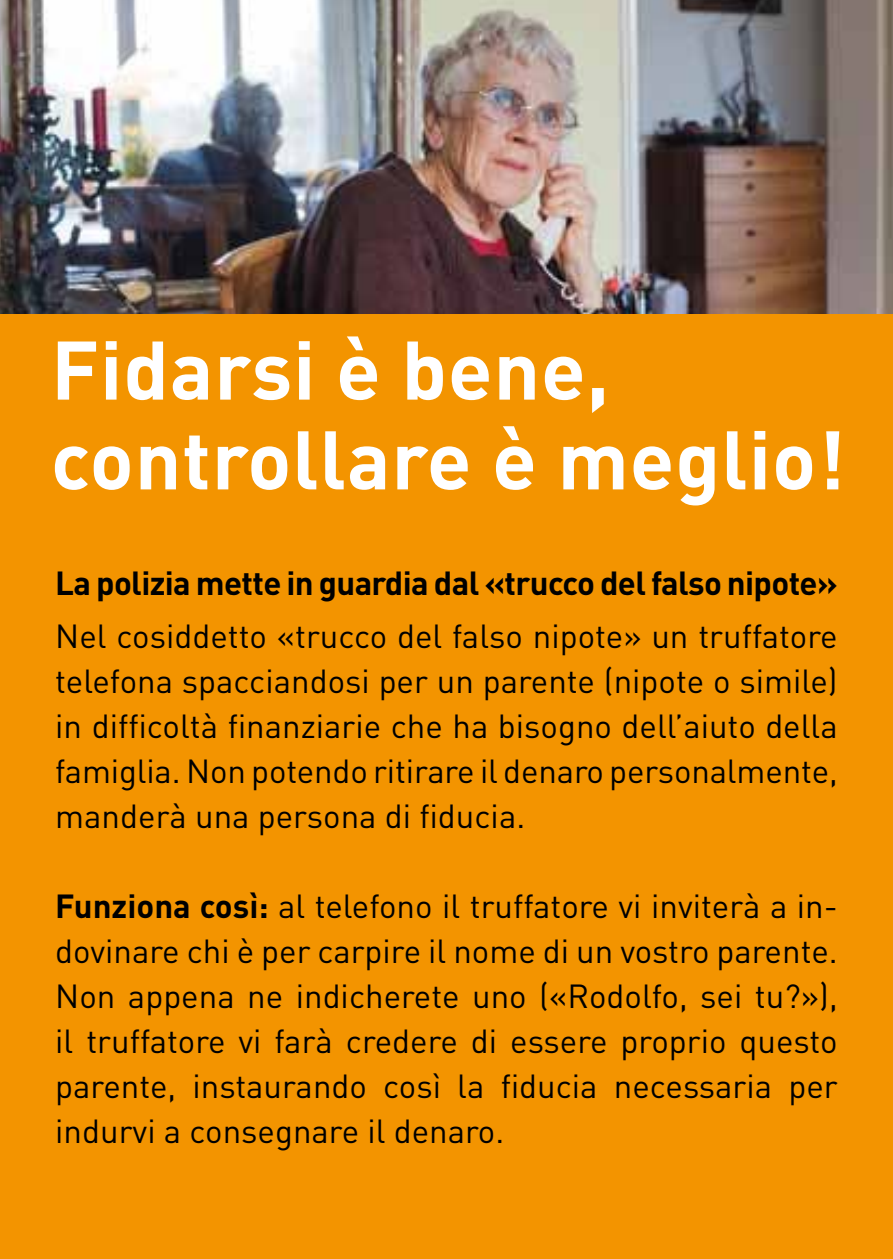
<style>
.page{position:relative;width:893px;height:1259px;background:#fff}
.page>*{position:absolute;margin:0;border:0;box-sizing:border-box;transform-origin:0 0}
.t1{font:700 81.6px/89.7px "DIN";letter-spacing:.01em;color:#fff}
.t2{font:33px/45px "DIN";color:#000;text-align:justify}
.t3{font:700 33px "DIN";letter-spacing:-.02em;color:#000}
.s1{font-weight:700}
</style>
<div class="page">
<img style="left:0;top:0;width:893px;height:315px">
<div style="left:0;top:315px;width:893px;height:944px;background:#f39400"></div>
<h1 class="t1" style="left:51px;top:322px;width:796px">Fidarsi è bene, controllare è meglio!</h1>
<p class="t3" style="left:55px;top:561px;width:784px">La polizia mette in guardia dal «trucco del falso nipote»</p>
<p class="t2" style="left:55px;top:613px;width:784px">Nel cosiddetto «trucco del falso nipote» un truffatore telefona spacciandosi per un parente (nipote o simile) in difficoltà finanziarie che ha bisogno dell’aiuto della famiglia. Non potendo ritirare il denaro personalmente, manderà una persona di fiducia.</p>
<p class="t2" style="left:55px;top:883px;width:784px"><span class="s1">Funziona così:</span> al telefono il truffatore vi inviterà a in&shy;dovinare chi è per carpire il nome di un vostro parente.<br>Non appena ne indicherete uno («Rodolfo, sei tu?»), il truffatore vi farà credere di essere proprio questo parente, instaurando così la fiducia necessaria per indurvi a consegnare il denaro.</p>
</div>
